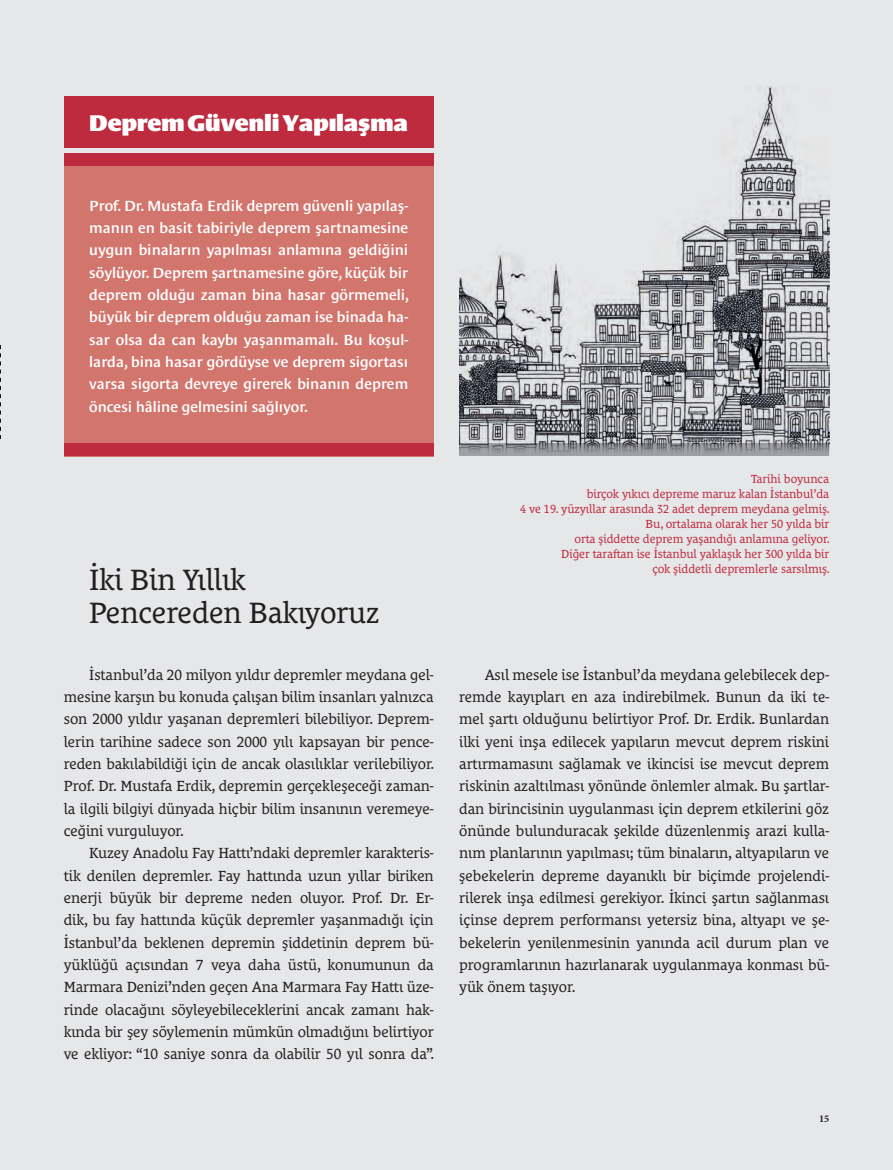
<style>
.page{position:relative;width:893px;height:1170px;background:#fff}
.page>*{position:absolute;margin:0;border:0;box-sizing:border-box;transform-origin:0 0}
.t1{font:30px/33px "Le Monde Courrier Pro";letter-spacing:-.01em;color:#231f20}
.t2{font:900 23.25px "Le Monde Sans Pro";letter-spacing:-.01em;color:#fff}
.t3{font:15px/22.4px "Le Monde Courrier Pro";letter-spacing:-.005em;color:#231f20;text-align:justify}
.t4{font:600 15px/22.4px "Le Monde Sans Pro";color:#fff;text-align:justify}
.t5{font:12px/15px "Le Monde Courrier Pro";letter-spacing:-.01em;color:#bf2b3e;text-align:right}
.t6{font:700 10.35px "Minion Pro";color:#231f20}
</style>
<div class="page">
<div style="left:0;top:0;width:893px;height:1169px;background:#e6e7e9"></div>
<img style="left:459px;top:86px;width:370px;height:357px">
<img style="left:0;top:345px;width:1px;height:94px">
<div style="left:64px;top:153px;width:370px;height:303px;background:#d1756d"></div>
<div style="left:64px;top:96px;width:370px;height:51px;background:#bf2b3e"></div>
<div style="left:64px;top:153px;width:370px;height:13px;background:#bf2b3e"></div>
<div style="left:64px;top:443px;width:370px;height:13px;background:#bf2b3e"></div>
<svg style="left:459px;top:443px;width:370px;height:13px;background:#8d8e93"></svg>
<h2 class="t2" style="left:89px;top:106px;width:320px">Deprem Güvenli Yapılaşma</h2>
<p class="t4" style="left:89px;top:193px;width:321px">Prof. Dr. Mustafa Erdik deprem güvenli yapılaş&shy;manın en basit tabiriyle deprem şartnamesine uygun binaların yapılması anlamına geldiğini söylüyor. Deprem şartnamesine göre, küçük bir deprem olduğu zaman bina hasar görmemeli, büyük bir deprem olduğu zaman ise binada ha&shy;sar olsa da can kaybı yaşanmamalı. Bu koşul&shy;larda, bina hasar gördüyse ve deprem sigortası varsa sigorta devreye girerek binanın deprem öncesi hâline gelmesini sağlıyor.</p>
<h1 class="t1" style="left:89px;top:560px;width:292px">İki Bin Yıllık<br>Pencereden Bakıyoruz</h1>
<p class="t3" style="left:64px;top:661px;width:372px;text-indent:26px">İstanbul’da 20 milyon yıldır depremler meydana gel&shy;mesine karşın bu konuda çalışan bilim insanları yalnızca son 2000 yıldır yaşanan depremleri bilebiliyor. Deprem&shy;lerin tarihine sadece son 2000 yılı kapsayan bir pence&shy;reden bakılabildiği için de ancak olasılıklar verilebiliyor.<br>Prof. Dr. Mustafa Erdik, depremin gerçekleşeceği zaman&shy;la ilgili bilgiyi dünyada hiçbir bilim insanının veremeye&shy;ceğini vurguluyor.</p>
<p class="t3" style="left:64px;top:840px;width:372px;text-indent:26px">Kuzey Anadolu Fay Hattı’ndaki depremler karakteris&shy;tik denilen depremler. Fay hattında uzun yıllar biriken enerji büyük bir depreme neden oluyor. Prof. Dr. Er&shy;dik, bu fay hattında küçük depremler yaşanmadığı için İstanbul’da beklenen depremin şiddetinin deprem bü&shy;yüklüğü açısından 7 veya daha üstü, konumunun da Marmara Denizi’nden geçen Ana Marmara Fay Hattı üze&shy;rinde olacağını söyleyebileceklerini ancak zamanı hak&shy;kında bir şey söylemenin mümkün olmadığını belirtiyor ve ekliyor: “10 saniye sonra da olabilir 50 yıl sonra da”.</p>
<p class="t5" style="left:520px;top:469px;width:311px">Tarihi boyunca<br>birçok yıkıcı depreme maruz kalan İstanbul’da<br>4 ve 19. yüzyıllar arasında 32 adet deprem meydana gelmiş.<br>Bu, ortalama olarak her 50 yılda bir<br>orta şiddette deprem yaşandığı anlamına geliyor.<br>Diğer taraftan ise İstanbul yaklaşık her 300 yılda bir<br>çok şiddetli depremlerle sarsılmış.</p>
<p class="t3" style="left:459px;top:661px;width:371px;text-indent:26px">Asıl mesele ise İstanbul’da meydana gelebilecek dep&shy;remde kayıpları en aza indirebilmek. Bunun da iki te&shy;mel şartı olduğunu belirtiyor Prof. Dr. Erdik. Bunlardan ilki yeni inşa edilecek yapıların mevcut deprem riskini artırmamasını sağlamak ve ikincisi ise mevcut deprem riskinin azaltılması yönünde önlemler almak. Bu şartlar&shy;dan birincisinin uygulanması için deprem etkilerini göz önünde bulunduracak şekilde düzenlenmiş arazi kulla&shy;nım planlarının yapılması; tüm binaların, altyapıların ve şebekelerin depreme dayanıklı bir biçimde projelendi&shy;rilerek inşa edilmesi gerekiyor. İkinci şartın sağlanması içinse deprem performansı yetersiz bina, altyapı ve şe&shy;bekelerin yenilenmesinin yanında acil durum plan ve programlarının hazırlanarak uygulanmaya konması bü&shy;yük önem taşıyor.</p>
<p class="t6" style="left:819px;top:1111px;width:12px">15</p>
</div>
